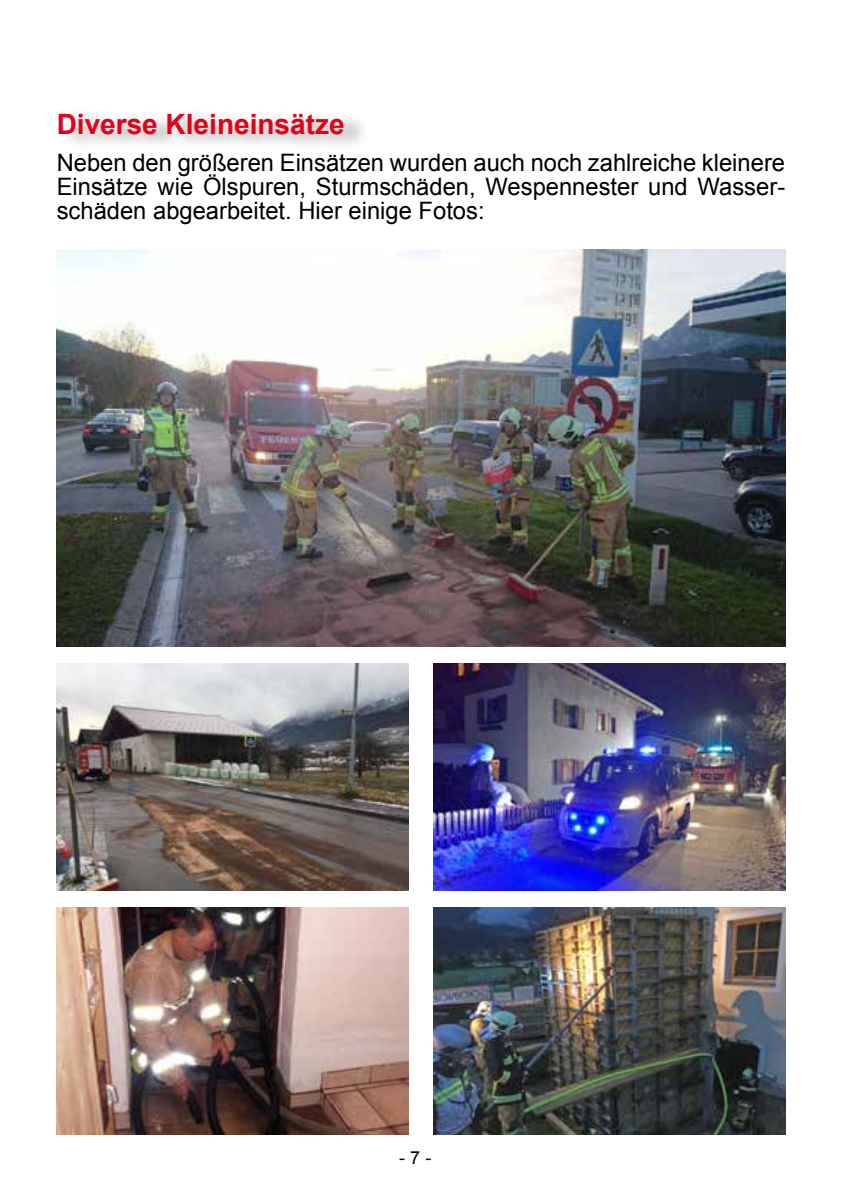
<style>
.page{position:relative;width:842px;height:1191px;background:#fff}
.page>*{position:absolute;margin:0;border:0;box-sizing:border-box;transform-origin:0 0}
.t1{font:700 28px "Arial";color:#e2001a}
.t2{font:24px/24px "Arial";color:#000;text-align:justify}
.t3{font:18px "Arial";color:#000}
</style>
<div class="page">
<img style="left:57px;top:907px;width:351px;height:227px">
<img style="left:434px;top:907px;width:351px;height:227px">
<div style="left:63px;top:107px;width:308px;height:44px;background:#000;opacity:.35"></div>
<img style="left:57px;top:663px;width:351px;height:227px">
<img style="left:434px;top:663px;width:351px;height:227px">
<img style="left:57px;top:249px;width:728px;height:397px">
<p class="t1" style="left:57px;top:105px;width:289px">Diverse Kleineinsätze</p>
<p class="t2" style="left:57px;top:150px;width:730px">Neben den größeren Einsätzen wurden auch noch zahlreiche kleinere Einsätze wie Ölspuren, Sturmschäden, Wespennester und Wasser&shy;schäden abgearbeitet. Hier einige Fotos:</p>
<p class="t3" style="left:399px;top:1146px;width:34px">- 7 -</p>
</div>
